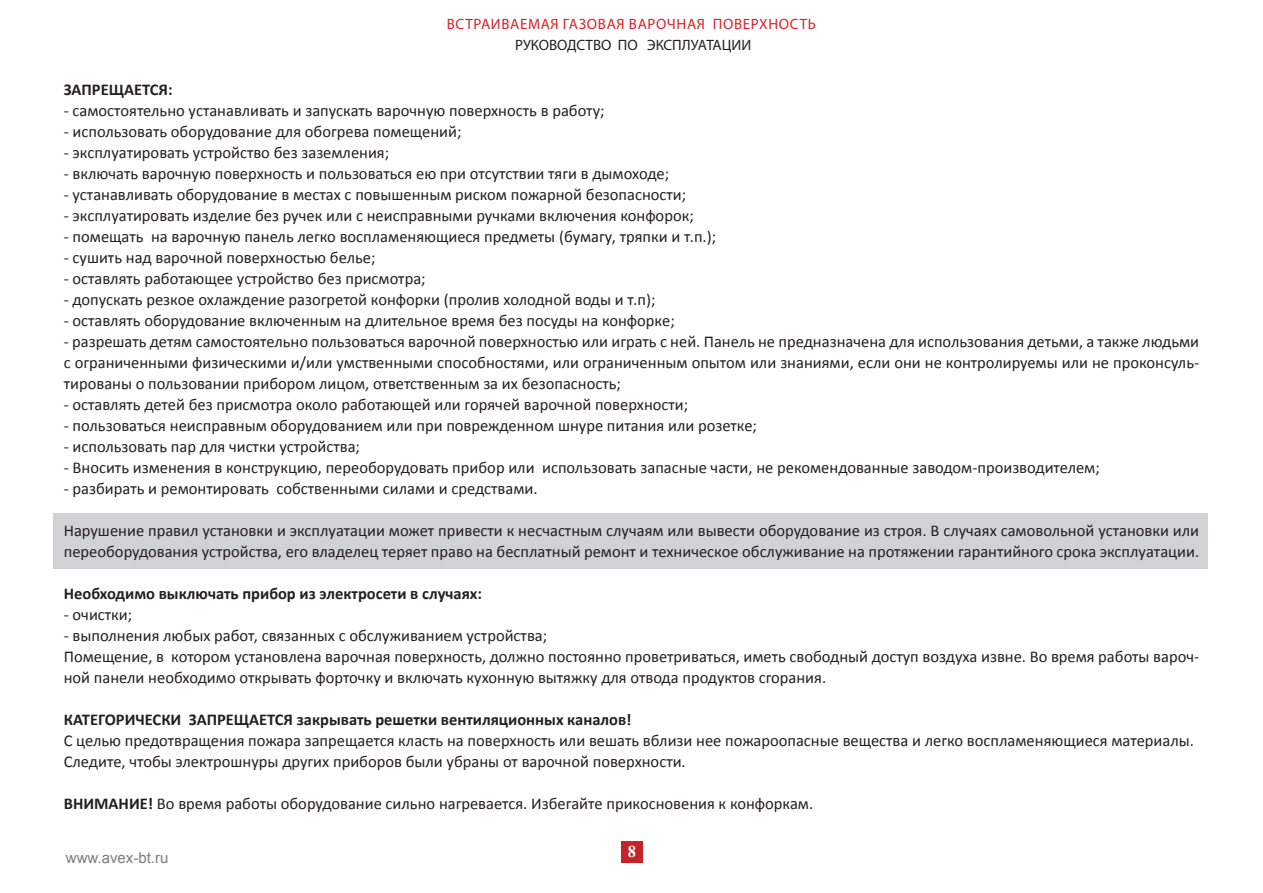
<style>
.page{position:relative;width:1263px;height:893px;background:#fff}
.page>*{position:absolute;margin:0;border:0;box-sizing:border-box;transform-origin:0 0}
.t1{font:16.5px/21px "Calibri";color:#231f20}
.t2{font:700 16.5px "Calibri";color:#231f20}
.t3{font:700 16.5px "Times New Roman";color:#fff}
.t4{font:15px "Myriad Pro";letter-spacing:.045em;color:#da2128}
.t5{font:15px "Myriad Pro";color:#231f20}
.t6{font:15px "Arial";color:#7a7c7f}
.s1{font-weight:700}
</style>
<div class="page">
<div style="left:621px;top:842px;width:22px;height:21px;background:#c42428"></div>
<div style="left:53px;top:513px;width:1155px;height:56px;background:#d1d2d4"></div>
<p class="t4" style="left:447px;top:15px;width:371px">ВСТРАИВАЕМАЯ ГАЗОВАЯ ВАРОЧНАЯ ПОВЕРХНОСТЬ</p>
<p class="t5" style="left:515px;top:36px;width:238px">РУКОВОДСТВО ПО ЭКСПЛУАТАЦИИ</p>
<p class="t2" style="left:64px;top:78px;width:110px">ЗАПРЕЩАЕТСЯ:</p>
<p class="t1" style="left:64px;top:100px;width:542px">- самостоятельно устанавливать и запускать варочную поверхность в работу;</p>
<p class="t1" style="left:64px;top:121px;width:399px">- использовать оборудование для обогрева помещений;</p>
<p class="t1" style="left:64px;top:142px;width:327px">- эксплуатировать устройство без заземления;</p>
<p class="t1" style="left:64px;top:163px;width:607px">- включать варочную поверхность и пользоваться ею при отсутствии тяги в дымоходе;</p>
<p class="t1" style="left:64px;top:184px;width:624px">- устанавливать оборудование в местах с повышенным риском пожарной безопасности;</p>
<p class="t1" style="left:64px;top:205px;width:631px">- эксплуатировать изделие без ручек или с неисправными ручками включения конфорок;</p>
<p class="t1" style="left:64px;top:226px;width:654px">- помещать на варочную панель легко воспламеняющиеся предметы (бумагу, тряпки и т.п.);</p>
<p class="t1" style="left:64px;top:247px;width:313px">- сушить над варочной поверхностью белье;</p>
<p class="t1" style="left:64px;top:268px;width:363px">- оставлять работающее устройство без присмотра;</p>
<p class="t1" style="left:64px;top:289px;width:593px">- допускать резкое охлаждение разогретой конфорки (пролив холодной воды и т.п);</p>
<p class="t1" style="left:64px;top:310px;width:612px">- оставлять оборудование включенным на длительное время без посуды на конфорке;</p>
<p class="t1" style="left:64px;top:331px;width:1137px;text-align:justify">- разрешать детям самостоятельно пользоваться варочной поверхностью или играть с ней. Панель не предназначена для использования детьми, а также людьми с ограниченными физическими и/или умственными способностями, или ограниченным опытом или знаниями, если они не контролируемы или не проконсуль&shy;тированы о пользовании прибором лицом, ответственным за их безопасность;</p>
<p class="t1" style="left:64px;top:394px;width:626px">- оставлять детей без присмотра около работающей или горячей варочной поверхности;</p>
<p class="t1" style="left:64px;top:415px;width:695px">- пользоваться неисправным оборудованием или при поврежденном шнуре питания или розетке;</p>
<p class="t1" style="left:64px;top:436px;width:298px">- использовать пар для чистки устройства;</p>
<p class="t1" style="left:64px;top:457px;width:1037px">- Вносить изменения в конструкцию, переоборудовать прибор или использовать запасные части, не рекомендованные заводом-производителем;</p>
<p class="t1" style="left:64px;top:478px;width:475px">- разбирать и ремонтировать собственными силами и средствами.</p>
<p class="t1" style="left:64px;top:520px;width:1137px">Нарушение правил установки и эксплуатации может привести к несчастным случаям или вывести оборудование из строя. В случаях самовольной установки или переоборудования устройства, его владелец теряет право на бесплатный ремонт и техническое обслуживание на протяжении гарантийного срока эксплуатации.</p>
<p class="t2" style="left:64px;top:583px;width:420px">Необходимо выключать прибор из электросети в случаях:</p>
<p class="t1" style="left:64px;top:604px;width:70px">- очистки;</p>
<p class="t1" style="left:64px;top:625px;width:1137px">- выполнения любых работ, связанных с обслуживанием устройства;<br>Помещение, в котором установлена варочная поверхность, должно постоянно проветриваться, иметь свободный доступ воздуха извне. Во время работы вароч&shy;ной панели необходимо открывать форточку и включать кухонную вытяжку для отвода продуктов сгорания.</p>
<p class="t2" style="left:64px;top:709px;width:569px">КАТЕГОРИЧЕСКИ ЗАПРЕЩАЕТСЯ закрывать решетки вентиляционных каналов!</p>
<p class="t1" style="left:64px;top:730px;width:1132px">С целью предотвращения пожара запрещается класть на поверхность или вешать вблизи нее пожароопасные вещества и легко воспламеняющиеся материалы.<br>Следите, чтобы электрошнуры других приборов были убраны от варочной поверхности.</p>
<p class="t1" style="left:64px;top:793px;width:751px"><span class="s1">ВНИМАНИЕ!</span> Во время работы оборудование сильно нагревается. Избегайте прикосновения к конфоркам.</p>
<p class="t6" style="left:66px;top:848px;width:104px">www.avex-bt.ru</p>
<p class="t3" style="left:628px;top:842px;width:10px">8</p>
</div>
